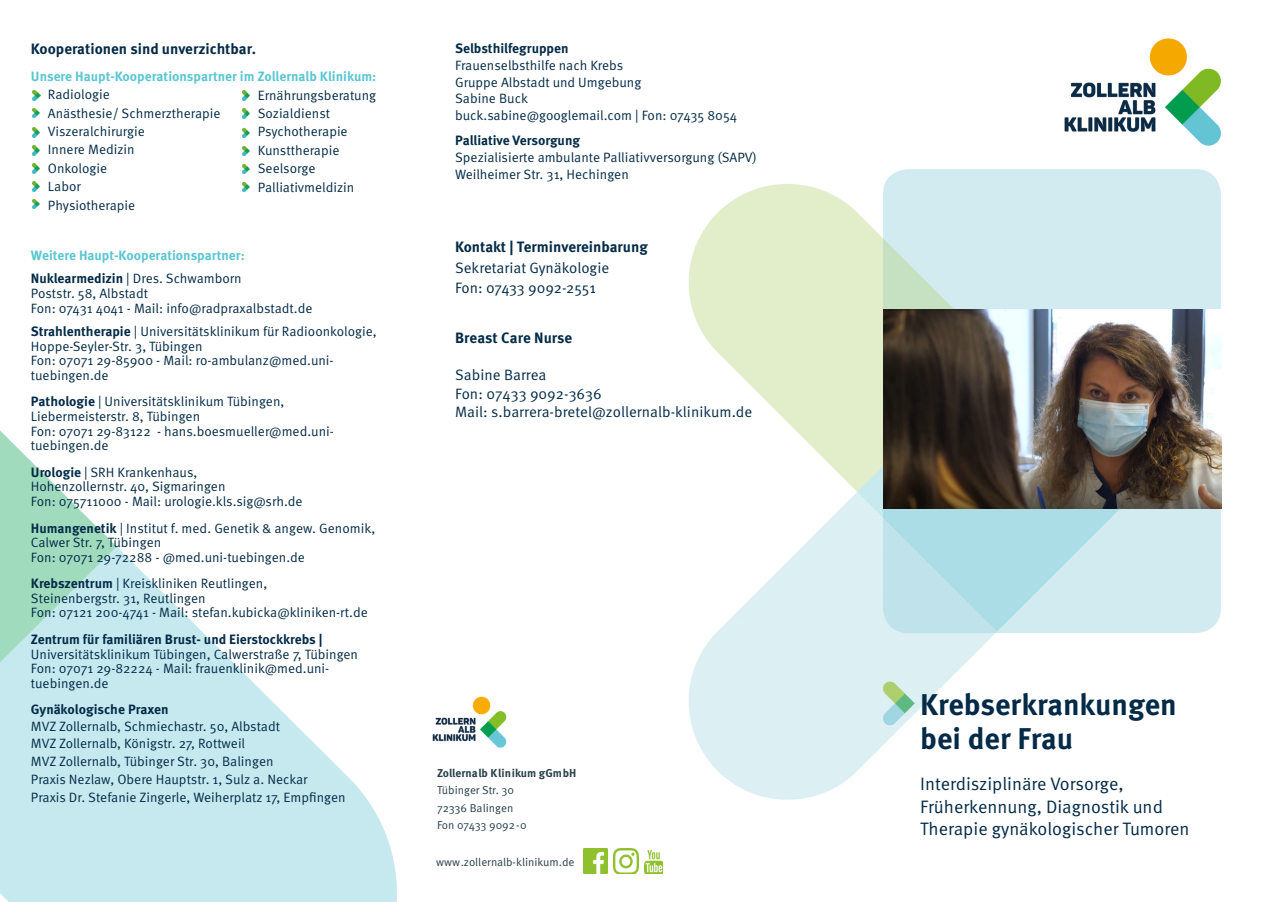
<style>
.page{position:relative;width:1272px;height:902px;background:#fff}
.page>*{position:absolute;margin:0;border:0;box-sizing:border-box;transform-origin:0 0}
.t1{font:700 30px/33.8px "Meta OT";color:#032b47}
.t2{font:18px/22.8px "Meta OT";color:#032b47}
.t3{font:15px/18.6px "Meta OT";color:#032b47}
.t4{font:700 15px "Meta OT";color:#032b47}
.t5{font:13.5px/14.5px "Meta OT";color:#032b47}
.t6{font:700 13.5px/23.5px "Meta OT";color:#5ac6d2}
.t7{font:700 13.5px "Meta OT";color:#032b47}
.t8{font:11.4px/17.5px "Meta OT";color:#273f47}
.t9{font:700 11.4px "Meta OT";color:#273f47}
.s1{color:#032b47}
.s2{font-weight:400;color:#032b47}
.s3{font-weight:700}
</style>
<div class="page">
<img style="left:688px;top:38px;width:534px;height:762px">
<img style="left:0;top:90px;width:397px;height:811px">
<img style="left:432px;top:696px;width:74px;height:51px">
<img style="left:613px;top:848px;width:25px;height:25px">
<img style="left:644px;top:850px;width:18px;height:23px">
<img style="left:583px;top:848px;width:24px;height:25px">
<img style="left:883px;top:310px;width:338px;height:198px">
<svg style="left:33px;top:91px;width:7px;height:9px"></svg>
<svg style="left:33px;top:108px;width:7px;height:10px"></svg>
<svg style="left:33px;top:128px;width:7px;height:9px"></svg>
<svg style="left:33px;top:146px;width:7px;height:9px"></svg>
<svg style="left:33px;top:164px;width:7px;height:9px"></svg>
<svg style="left:33px;top:182px;width:7px;height:9px"></svg>
<svg style="left:242px;top:91px;width:7px;height:9px"></svg>
<svg style="left:242px;top:109px;width:7px;height:9px"></svg>
<svg style="left:242px;top:128px;width:7px;height:9px"></svg>
<svg style="left:242px;top:146px;width:7px;height:9px"></svg>
<svg style="left:242px;top:164px;width:7px;height:9px"></svg>
<svg style="left:242px;top:182px;width:7px;height:9px"></svg>
<svg style="left:32px;top:199px;width:7px;height:10px"></svg>
<p class="t4" style="left:31px;top:43px;width:227px">Kooperationen sind unverzichtbar.</p>
<p class="t6" style="left:31px;top:65px;width:347px">Unsere Haupt-Kooperationspartner im Zollernalb Klinikum:</p>
<p class="t5" style="left:48px;top:86px;width:174px;line-height:18.5px">Radiologie<br>Anästhesie/ Schmerztherapie<br>Viszeralchirurgie<br>Innere Medizin<br>Onkologie<br>Labor<br>Physiotherapie</p>
<p class="t6" style="left:31px;top:244px;width:215px">Weitere Haupt-Kooperationspartner:<br><span class="s1">Nuklearmedizin</span> <span class="s2">| Dres. Schwamborn</span></p>
<p class="t5" style="left:31px;top:287px;width:283px">Poststr. 58, Albstadt<br>Fon: 07431 4041 - Mail: info@radpraxalbstadt.de</p>
<p class="t5" style="left:31px;top:325px;width:347px"><span class="s3">Strahlentherapie</span> | Universitätsklinikum für Radioonkologie, Hoppe-Seyler-Str. 3, Tübingen<br>Fon: 07071 29-85900 - Mail: ro-ambulanz@med.uni&shy;tuebingen.de</p>
<p class="t5" style="left:31px;top:395px;width:304px"><span class="s3">Pathologie</span> | Universitätsklinikum Tübingen, Liebermeisterstr. 8, Tübingen<br>Fon: 07071 29-83122 - hans.boesmueller@med.uni&shy;tuebingen.de</p>
<p class="t5" style="left:31px;top:466px;width:273px"><span class="s3">Urologie</span> | SRH Krankenhaus,<br>Hohenzollernstr. 40, Sigmaringen<br>Fon: 075711000 - Mail: urologie.kls.sig@srh.de</p>
<p class="t5" style="left:31px;top:521px;width:346px"><span class="s3">Humangenetik</span> | Institut f. med. Genetik &amp; angew. Genomik,<br>Calwer Str. 7, Tübingen<br>Fon: 07071 29-72288 - @med.uni-tuebingen.de</p>
<p class="t5" style="left:31px;top:577px;width:338px"><span class="s3">Krebszentrum</span> | Kreiskliniken Reutlingen,<br>Steinenbergstr. 31, Reutlingen<br>Fon: 07121 200-4741 - Mail: stefan.kubicka@kliniken-rt.de</p>
<p class="t7" style="left:31px;top:633px;width:293px">Zentrum für familiären Brust- und Eierstockkrebs |</p>
<p class="t5" style="left:31px;top:647px;width:329px">Universitätsklinikum Tübingen, Calwerstraße 7, Tübingen<br>Fon: 07071 29-82224 - Mail: frauenklinik@med.uni&shy;tuebingen.de</p>
<p class="t7" style="left:31px;top:704px;width:139px">Gynäkologische Praxen</p>
<p class="t5" style="left:31px;top:718px;width:316px;line-height:17.7px">MVZ Zollernalb, Schmiechastr. 50, Albstadt<br>MVZ Zollernalb, Königstr. 27, Rottweil<br>MVZ Zollernalb, Tübinger Str. 30, Balingen<br>Praxis Nezlaw, Obere Hauptstr. 1, Sulz a. Neckar Praxis Dr. Stefanie Zingerle, Weiherplatz 17, Empfingen</p>
<p class="t5" style="left:258px;top:87px;width:120px;line-height:18.6px">Ernährungsberatung<br>Sozialdienst<br>Psychotherapie<br>Kunsttherapie<br>Seelsorge<br>Palliativmeldizin</p>
<p class="t7" style="left:455px;top:43px;width:115px">Selbsthilfegruppen</p>
<p class="t5" style="left:455px;top:58px;width:283px;line-height:17px">Frauenselbsthilfe nach Krebs<br>Gruppe Albstadt und Umgebung<br>Sabine Buck<br>buck.sabine@googlemail.com | Fon: 07435 8054</p>
<p class="t7" style="left:455px;top:134px;width:126px">Palliative Versorgung</p>
<p class="t5" style="left:455px;top:150px;width:303px;line-height:17px">Spezialisierte ambulante Palliativversorgung (SAPV)<br>Weilheimer Str. 31, Hechingen</p>
<p class="t4" style="left:455px;top:240px;width:194px">Kontakt | Terminvereinbarung</p>
<p class="t3" style="left:455px;top:258px;width:156px;line-height:20.5px">Sekretariat Gynäkologie<br>Fon: 07433 9092-2551</p>
<p class="t4" style="left:455px;top:331px;width:119px">Breast Care Nurse</p>
<p class="t3" style="left:455px;top:367px;width:299px">Sabine Barrea<br>Fon: 07433 9092-3636<br>Mail: s.barrera-bretel@zollernalb-klinikum.de</p>
<p class="t9" style="left:437px;top:767px;width:141px">Zollernalb Klinikum gGmbH</p>
<p class="t8" style="left:437px;top:782px;width:91px">Tübinger Str. 30<br>72336 Balingen<br>Fon 07433 9092-0</p>
<p class="t8" style="left:436px;top:853px;width:140px">www.zollernalb-klinikum.de</p>
<h1 class="t1" style="left:920px;top:690px;width:258px">Krebserkrankungen bei der Frau</h1>
<h2 class="t2" style="left:920px;top:773px;width:271px">Interdisziplinäre Vorsorge,<br>Früherkennung, Diagnostik und<br>Therapie gynäkologischer Tumoren</h2>
</div>
